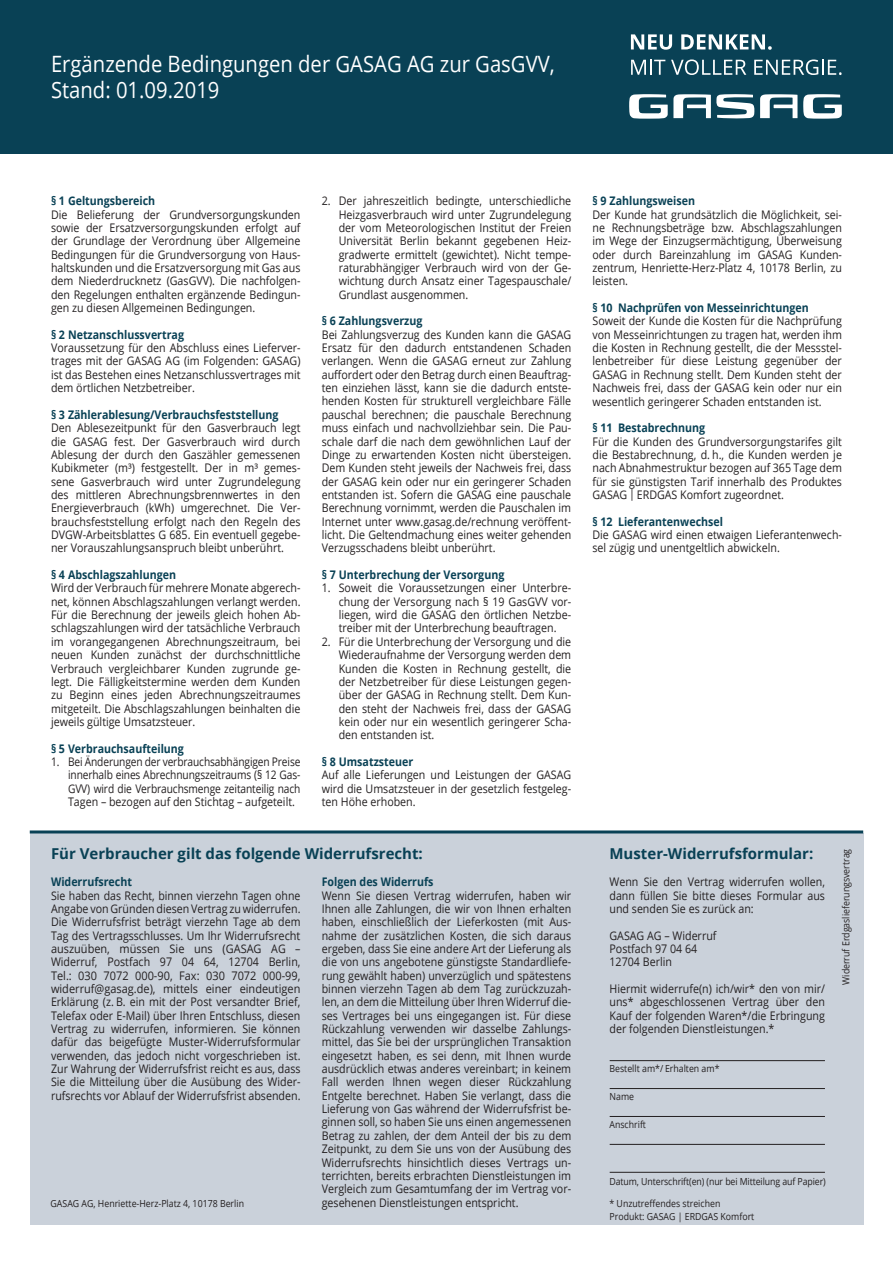
<style>
.page{position:relative;width:893px;height:1263px;background:#fff}
.page>*{position:absolute;margin:0;border:0;box-sizing:border-box;transform-origin:0 0}
.t1{font:22.5px/25.5px "Open Sans";color:#fff;scale:.9 1}
.t2{font:700 15px "Open Sans";color:#094155}
.t3{font:11.85px/13.4px "Open Sans";color:#231f20;text-align:justify;scale:.9 1}
.t4{font:11.85px/13.4px "Open Sans";color:#231f20;text-align:justify;scale:.89 1}
.t5{font:700 11.85px "Open Sans";color:#094155;scale:.9 1}
.t6{font:11.85px/13.4px "Open Sans";color:#231f20;text-align:justify;scale:.86 1}
.t7{font:9.75px/13.4px "Open Sans";color:#231f20;scale:.9 1}
</style>
<div class="page">
<div style="left:30px;top:833px;width:833px;height:392px;background:#cad1da"></div>
<div style="left:0;top:0;width:893px;height:153px;background:#094155"></div>
<hr style="left:30px;top:830px;width:833px;height:3px;background:#094155">
<hr style="left:610px;top:1060px;width:215px;height:1px;background:#231f20">
<hr style="left:610px;top:1088px;width:215px;height:1px;background:#231f20">
<hr style="left:610px;top:1116px;width:215px;height:1px;background:#231f20">
<hr style="left:610px;top:1144px;width:215px;height:1px;background:#231f20">
<hr style="left:610px;top:1172px;width:215px;height:1px;background:#231f20">
<svg style="left:803px;top:94px;width:39px;height:25px"></svg>
<svg style="left:629px;top:94px;width:168px;height:25px"></svg>
<svg style="left:631px;top:34px;width:41px;height:16px"></svg>
<svg style="left:681px;top:34px;width:91px;height:16px"></svg>
<svg style="left:631px;top:60px;width:34px;height:15px"></svg>
<svg style="left:671px;top:59px;width:75px;height:16px"></svg>
<svg style="left:754px;top:60px;width:88px;height:15px"></svg>
<h1 class="t1" style="left:51px;top:51px;width:561px">Ergänzende Bedingungen der GASAG AG zur GasGVV,<br>Stand: 01.09.2019</h1>
<p class="t5" style="left:51px;top:193px;width:117px">§ 1 Geltungsbereich</p>
<p class="t3" style="left:51px;top:207px;width:279px">Die Belieferung der Grundversorgungskunden sowie der Ersatzversorgungskunden erfolgt auf der Grundlage der Verordnung über Allgemeine Bedingungen für die Grundversorgung von Haus&shy;haltskunden und die Ersatzversorgung mit Gas aus dem Niederdrucknetz (GasGVV). Die nachfolgen&shy;den Regelungen enthalten ergänzende Bedingun&shy;gen zu diesen Allgemeinen Bedingungen.</p>
<p class="t5" style="left:51px;top:326px;width:149px">§ 2 Netzanschlussvertrag</p>
<p class="t3" style="left:51px;top:341px;width:279px">Voraussetzung für den Abschluss eines Lieferver&shy;trages mit der GASAG AG (im Folgenden: GASAG) ist das Bestehen eines Netzanschlussvertrages mit dem örtlichen Netzbetreiber.</p>
<p class="t5" style="left:51px;top:406px;width:254px">§ 3 Zählerablesung/Verbrauchsfeststellung</p>
<p class="t3" style="left:51px;top:421px;width:279px">Den Ablesezeitpunkt für den Gasverbrauch legt die GASAG fest. Der Gasverbrauch wird durch Ablesung der durch den Gaszähler gemessenen Kubikmeter (m³) festgestellt. Der in m³ gemes&shy;sene Gasverbrauch wird unter Zugrundelegung des mittleren Abrechnungsbrennwertes in den Energieverbrauch (kWh) umgerechnet. Die Ver&shy;brauchsfeststellung erfolgt nach den Regeln des DVGW-Arbeitsblattes G 685. Ein eventuell gegebe&shy;ner Vorauszahlungsanspruch bleibt unberührt.</p>
<p class="t5" style="left:51px;top:566px;width:141px">§ 4 Abschlagszahlungen</p>
<p class="t3" style="left:51px;top:581px;width:279px">Wird der Verbrauch für mehrere Monate abgerech&shy;net, können Abschlagszahlungen verlangt werden.<br>Für die Berechnung der jeweils gleich hohen Ab&shy;schlagszahlungen wird der tatsächliche Verbrauch im vorangegangenen Abrechnungszeitraum, bei neuen Kunden zunächst der durchschnittliche Verbrauch vergleichbarer Kunden zugrunde ge&shy;legt. Die Fälligkeitstermine werden dem Kunden zu Beginn eines jeden Abrechnungszeitraumes mitgeteilt. Die Abschlagszahlungen beinhalten die jeweils gültige Umsatzsteuer.</p>
<p class="t5" style="left:51px;top:740px;width:149px">§ 5 Verbrauchsaufteilung</p>
<p class="t6" style="left:68px;top:755px;width:272px;text-indent:-17px">1. Bei Änderungen der verbrauchsabhängigen Preise innerhalb eines Abrechnungszeitraums (§ 12 Gas-GVV) wird die Verbrauchsmenge zeitanteilig nach Tagen – bezogen auf den Stichtag – aufgeteilt.</p>
<p class="t3" style="left:339px;top:194px;width:260px;text-indent:-17px">2. Der jahreszeitlich bedingte, unterschiedliche Heizgasverbrauch wird unter Zugrundelegung der vom Meteorologischen Institut der Freien Universität Berlin bekannt gegebenen Heiz&shy;gradwerte ermittelt (gewichtet). Nicht tempe&shy;raturabhängiger Verbrauch wird von der Ge&shy;wichtung durch Ansatz einer Tagespauschale/ Grundlast ausgenommen.</p>
<p class="t5" style="left:322px;top:313px;width:113px">§ 6 Zahlungsverzug</p>
<p class="t3" style="left:322px;top:327px;width:279px">Bei Zahlungsverzug des Kunden kann die GASAG Ersatz für den dadurch entstandenen Schaden verlangen. Wenn die GASAG erneut zur Zahlung auffordert oder den Betrag durch einen Beauftrag&shy;ten einziehen lässt, kann sie die dadurch entste&shy;henden Kosten für strukturell vergleichbare Fälle pauschal berechnen; die pauschale Berechnung muss einfach und nachvollziehbar sein. Die Pau&shy;schale darf die nach dem gewöhnlichen Lauf der Dinge zu erwartenden Kosten nicht übersteigen.<br>Dem Kunden steht jeweils der Nachweis frei, dass der GASAG kein oder nur ein geringerer Schaden entstanden ist. Sofern die GASAG eine pauschale Berechnung vornimmt, werden die Pauschalen im Internet unter www.gasag.de/rechnung veröffent&shy;licht. Die Geltendmachung eines weiter gehenden Verzugsschadens bleibt unberührt.</p>
<p class="t5" style="left:322px;top:566px;width:204px">§ 7 Unterbrechung der Versorgung</p>
<p class="t3" style="left:339px;top:581px;width:260px;text-indent:-17px">1. Soweit die Voraussetzungen einer Unterbre&shy;chung der Versorgung nach § 19 GasGVV vor&shy;liegen, wird die GASAG den örtlichen Netzbe&shy;treiber mit der Unterbrechung beauftragen.</p>
<p class="t3" style="left:339px;top:634px;width:260px;text-indent:-17px">2. Für die Unterbrechung der Versorgung und die Wiederaufnahme der Versorgung werden dem Kunden die Kosten in Rechnung gestellt, die der Netzbetreiber für diese Leistungen gegen&shy;über der GASAG in Rechnung stellt. Dem Kun&shy;den steht der Nachweis frei, dass der GASAG kein oder nur ein wesentlich geringerer Scha&shy;den entstanden ist.</p>
<p class="t5" style="left:322px;top:753px;width:103px">§ 8 Umsatzsteuer</p>
<p class="t3" style="left:322px;top:768px;width:279px">Auf alle Lieferungen und Leistungen der GASAG wird die Umsatzsteuer in der gesetzlich festgeleg&shy;ten Höhe erhoben.</p>
<p class="t2" style="left:51px;top:843px;width:373px">Für Verbraucher gilt das folgende Widerrufsrecht:</p>
<p class="t5" style="left:51px;top:873px;width:92px">Widerrufsrecht</p>
<p class="t4" style="left:51px;top:888px;width:282px">Sie haben das Recht, binnen vierzehn Tagen ohne Angabe von Gründen diesen Vertrag zu widerrufen.<br>Die Widerrufsfrist beträgt vierzehn Tage ab dem Tag des Vertragsschlusses. Um Ihr Widerrufsrecht auszuüben, müssen Sie uns (GASAG AG – Widerruf, Postfach 97 04 64, 12704 Berlin, Tel.: 030 7072 000-90, Fax: 030 7072 000-99, widerruf@gasag.de), mittels einer eindeutigen Erklärung (z. B. ein mit der Post versandter Brief, Telefax oder E-Mail) über Ihren Entschluss, diesen Vertrag zu widerrufen, informieren. Sie können dafür das beigefügte Muster-Widerrufsformular verwenden, das jedoch nicht vorgeschrieben ist.<br>Zur Wahrung der Widerrufsfrist reicht es aus, dass Sie die Mitteilung über die Ausübung des Wider&shy;rufsrechts vor Ablauf der Widerrufsfrist absenden.</p>
<p class="t5" style="left:322px;top:873px;width:126px">Folgen des Widerrufs</p>
<p class="t3" style="left:322px;top:888px;width:279px">Wenn Sie diesen Vertrag widerrufen, haben wir Ihnen alle Zahlungen, die wir von Ihnen erhalten haben, einschließlich der Lieferkosten (mit Aus&shy;nahme der zusätzlichen Kosten, die sich daraus ergeben, dass Sie eine andere Art der Lieferung als die von uns angebotene günstigste Standardliefe&shy;rung gewählt haben) unverzüglich und spätestens binnen vierzehn Tagen ab dem Tag zurückzuzah&shy;len, an dem die Mitteilung über Ihren Widerruf die&shy;ses Vertrages bei uns eingegangen ist. Für diese Rückzahlung verwenden wir dasselbe Zahlungs&shy;mittel, das Sie bei der ursprünglichen Transaktion eingesetzt haben, es sei denn, mit Ihnen wurde ausdrücklich etwas anderes vereinbart; in keinem Fall werden Ihnen wegen dieser Rückzahlung Entgelte berechnet. Haben Sie verlangt, dass die Lieferung von Gas während der Widerrufsfrist be&shy;ginnen soll, so haben Sie uns einen angemessenen Betrag zu zahlen, der dem Anteil der bis zu dem Zeitpunkt, zu dem Sie uns von der Ausübung des Widerrufsrechts hinsichtlich dieses Vertrags un&shy;terrichten, bereits erbrachten Dienstleistungen im Vergleich zum Gesamtumfang der im Vertrag vor&shy;gesehenen Dienstleistungen entspricht.</p>
<p class="t7" style="left:51px;top:1196px;width:216px">GASAG AG, Henriette-Herz-Platz 4, 10178 Berlin</p>
<p class="t5" style="left:592px;top:193px;width:115px">§ 9 Zahlungsweisen</p>
<p class="t3" style="left:592px;top:207px;width:279px">Der Kunde hat grundsätzlich die Möglichkeit, sei&shy;ne Rechnungsbeträge bzw. Abschlagszahlungen im Wege der Einzugsermächtigung, Überweisung oder durch Bareinzahlung im GASAG Kunden&shy;zentrum, Henriette-Herz-Platz 4, 10178 Berlin, zu leisten.</p>
<p class="t5" style="left:592px;top:299px;width:242px">§ 10 Nachprüfen von Messeinrichtungen</p>
<p class="t3" style="left:592px;top:314px;width:279px">Soweit der Kunde die Kosten für die Nachprüfung von Messeinrichtungen zu tragen hat, werden ihm die Kosten in Rechnung gestellt, die der Messstel&shy;lenbetreiber für diese Leistung gegenüber der GASAG in Rechnung stellt. Dem Kunden steht der Nachweis frei, dass der GASAG kein oder nur ein wesentlich geringerer Schaden entstanden ist.</p>
<p class="t5" style="left:592px;top:419px;width:127px">§ 11 Bestabrechnung</p>
<p class="t3" style="left:592px;top:434px;width:279px">Für die Kunden des Grundversorgungstarifes gilt die Bestabrechnung, d. h., die Kunden werden je nach Abnahmestruktur bezogen auf 365 Tage dem für sie günstigsten Tarif innerhalb des Produktes GASAG | ERDGAS Komfort zugeordnet.</p>
<p class="t5" style="left:592px;top:513px;width:147px">§ 12 Lieferantenwechsel</p>
<p class="t3" style="left:592px;top:528px;width:279px">Die GASAG wird einen etwaigen Lieferantenwech&shy;sel zügig und unentgeltlich abwickeln.</p>
<p class="t2" style="left:609px;top:843px;width:205px">Muster-Widerrufsformular:</p>
<p class="t3" style="left:609px;top:875px;width:241px">Wenn Sie den Vertrag widerrufen wollen, dann füllen Sie bitte dieses Formular aus und senden Sie es zurück an:</p>
<p class="t3" style="left:609px;top:928px;width:120px;text-align:left">GASAG AG – Widerruf<br>Postfach 97 04 64<br>12704 Berlin</p>
<p class="t3" style="left:609px;top:982px;width:241px">Hiermit widerrufe(n) ich/wir* den von mir/ uns* abgeschlossenen Vertrag über den Kauf der folgenden Waren*/die Erbringung der folgenden Dienstleistungen.*</p>
<p class="t7" style="left:609px;top:1061px;width:124px">Bestellt am*/ Erhalten am*</p>
<p class="t7" style="left:609px;top:1089px;width:29px">Name</p>
<p class="t7" style="left:609px;top:1117px;width:42px">Anschrift</p>
<p class="t7" style="left:839px;top:985px;width:153px;rotate:-90deg">Widerruf Erdgaslieferungsvertrag</p>
<p class="t7" style="left:609px;top:1175px;width:242px">Datum, Unterschrift(en) (nur bei Mitteilung auf Papier)</p>
<p class="t7" style="left:609px;top:1196px;width:162px">* Unzutreffendes streichen<br>Produkt: GASAG | ERDGAS Komfort</p>
</div>
